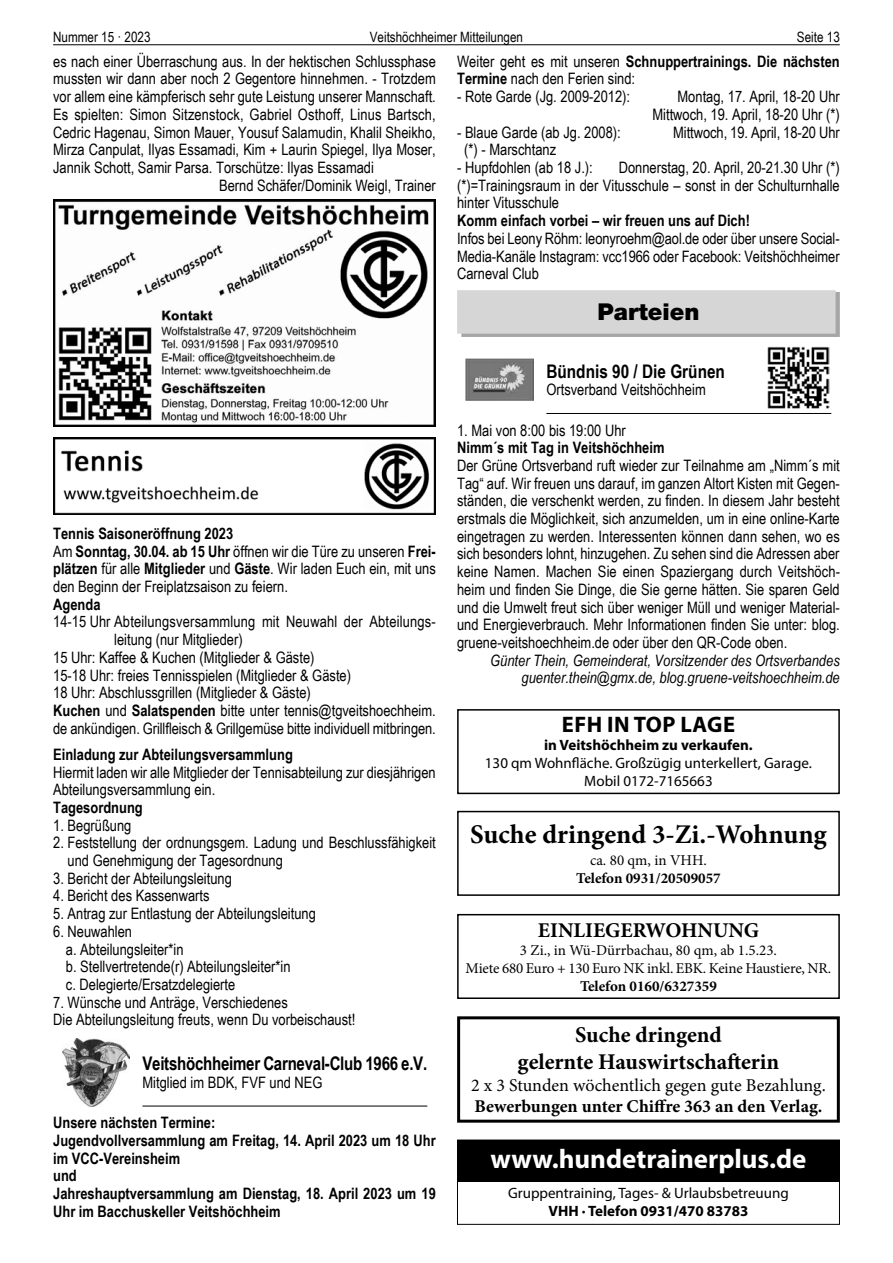
<style>
.page{position:relative;width:893px;height:1263px;background:#fff}
.page>*{position:absolute;margin:0;border:0;box-sizing:border-box;transform-origin:0 0}
.t1{font:700 27px "Minion Pro";color:#000}
.t2{font:700 27px "Myriad Pro";color:#fff}
.t3{font:900 23.25px "Helvetica Neue";color:#000}
.t4{font:700 22.5px/27px "Minion Pro";color:#000;text-align:center}
.t5{font:700 22.5px "Myriad Pro";letter-spacing:.02em;color:#000}
.t6{font:700 21px "Minion Pro";color:#000}
.t7{font:700 18.75px "Arial Narrow";letter-spacing:-.015em;color:#000}
.t8{font:18px "Minion Pro";color:#000}
.t9{font:700 18px "Minion Pro";color:#000}
.t10{font:15.75px/17.7px "Arial Narrow";color:#000}
.t11{font:700 15.75px/17.7px "Arial Narrow";color:#000}
.t12{font:italic 15.75px/17.7px "Arial Narrow";color:#000;text-align:right}
.t13{font:15px/18px "Myriad Pro";color:#000;text-align:center}
.t14{font:15px/18px "Minion Pro";letter-spacing:-.01em;color:#000;text-align:center}
.t15{font:700 15px "Myriad Pro";color:#000}
.t16{font:700 15px "Minion Pro";color:#000}
.t17{font:14.25px "Arial Narrow";color:#000}
.s1{font-weight:700}
</style>
<div class="page">
<hr style="left:53px;top:44px;width:787px;height:1px;background:#000">
<img style="left:53px;top:199px;width:383px;height:227px">
<img style="left:53px;top:437px;width:383px;height:77px">
<hr style="left:142px;top:1106px;width:285px;height:1px;background:#000">
<img style="left:62px;top:1038px;width:67px;height:68px">
<div style="left:461px;top:292px;width:379px;height:45px;background:#a6a6a6"></div>
<div style="left:457px;top:290px;width:379px;height:44px;background:#d6d6d6"></div>
<hr style="left:546px;top:413px;width:285px;height:1px;background:#000">
<img style="left:466px;top:358px;width:68px;height:42px">
<img style="left:767px;top:346px;width:63px;height:62px">
<div style="left:457px;top:811px;width:383px;height:85px;border:2px solid #000"></div>
<div style="left:457px;top:914px;width:383px;height:85px;border:2px solid #000"></div>
<div style="left:457px;top:1016px;width:383px;height:107px;border:3px solid #000"></div>
<div style="left:457px;top:709px;width:383px;height:85px;border:2px solid #000"></div>
<div style="left:457px;top:1140px;width:383px;height:85px;border:1px solid #000"></div>
<div style="left:457px;top:1140px;width:383px;height:41px;background:#000"></div>
<p class="t17" style="left:53px;top:27px;width:99px">Nummer 15 · 2023</p>
<p class="t17" style="left:370px;top:27px;width:155px">Veitshöchheimer Mitteilungen</p>
<p class="t17" style="left:797px;top:27px;width:44px">Seite 13</p>
<p class="t10" style="left:53px;top:52px;width:384px">es nach einer Überraschung aus. In der hektischen Schlussphase</p>
<p class="t10" style="left:53px;top:69px;width:384px">mussten wir dann aber noch 2 Gegentore hinnehmen. - Trotzdem</p>
<p class="t10" style="left:53px;top:87px;width:384px">vor allem eine kämpferisch sehr gute Leistung unserer Mannschaft.</p>
<p class="t10" style="left:53px;top:105px;width:384px">Es spielten: Simon Sitzenstock, Gabriel Osthoff, Linus Bartsch,</p>
<p class="t10" style="left:53px;top:123px;width:384px">Cedric Hagenau, Simon Mauer, Yousuf Salamudin, Khalil Sheikho,</p>
<p class="t10" style="left:53px;top:140px;width:384px">Mirza Canpulat, Ilyas Essamadi, Kim + Laurin Spiegel, Ilya Moser,</p>
<p class="t10" style="left:53px;top:158px;width:322px">Jannik Schott, Samir Parsa. Torschütze: Ilyas Essamadi</p>
<p class="t10" style="left:219px;top:176px;width:218px">Bernd Schäfer/Dominik Weigl, Trainer</p>
<p class="t10" style="left:457px;top:52px;width:384px">Weiter geht es mit unseren <span class="s1">Schnuppertrainings. Die nächsten<br>Termine</span> nach den Ferien sind:</p>
<p class="t10" style="left:457px;top:87px;width:175px">- Rote Garde (Jg. 2009-2012):</p>
<p class="t10" style="left:652px;top:87px;width:189px;text-align:right">Montag, 17. April, 18-20 Uhr<br>Mittwoch, 19. April, 18-20 Uhr (*)</p>
<p class="t10" style="left:457px;top:123px;width:165px">- Blaue Garde (ab Jg. 2008):</p>
<p class="t10" style="left:673px;top:123px;width:168px">Mittwoch, 19. April, 18-20 Uhr</p>
<p class="t10" style="left:464px;top:140px;width:93px">(*) - Marschtanz</p>
<p class="t10" style="left:457px;top:158px;width:137px">- Hupfdohlen (ab 18 J.):</p>
<p class="t10" style="left:457px;top:158px;width:384px;text-align:justify;text-indent:162px">Donnerstag, 20. April, 20-21.30 Uhr (*) (*)=Trainingsraum in der Vitusschule – sonst in der Schulturnhalle hinter Vitusschule</p>
<p class="t11" style="left:457px;top:211px;width:294px">Komm einfach vorbei – wir freuen uns auf Dich!</p>
<p class="t10" style="left:457px;top:229px;width:384px;text-align:justify">Infos bei Leony Röhm: leonyroehm@aol.de oder über unsere Social-Media-Kanäle Instagram: vcc1966 oder Facebook: Veitshöchheimer Carneval Club</p>
<h2 class="t3" style="left:597px;top:298px;width:104px">Parteien</h2>
<p class="t10" style="left:53px;top:524px;width:384px"><span class="s1">Tennis Saisoneröffnung 2023<br></span>Am <span class="s1">Sonntag, 30.04. ab 15 Uhr</span> öffnen wir die Türe zu unseren <span class="s1">Frei&shy;plätzen</span> für alle <span class="s1">Mitglieder</span> und <span class="s1">Gäste</span>. Wir laden Euch ein, mit uns den Beginn der Freiplatzsaison zu feiern.</p>
<p class="t11" style="left:53px;top:594px;width:49px">Agenda</p>
<p class="t10" style="left:53px;top:612px;width:384px">14-15 Uhr Abteilungsversammlung mit Neuwahl der Abteilungs-</p>
<p class="t10" style="left:114px;top:630px;width:130px">leitung (nur Mitglieder)</p>
<p class="t10" style="left:53px;top:648px;width:263px">15 Uhr: Kaffee &amp; Kuchen (Mitglieder &amp; Gäste)</p>
<p class="t10" style="left:53px;top:665px;width:299px">15-18 Uhr: freies Tennisspielen (Mitglieder &amp; Gäste)</p>
<p class="t10" style="left:53px;top:683px;width:259px">18 Uhr: Abschlussgrillen (Mitglieder &amp; Gäste)</p>
<p class="t10" style="left:53px;top:701px;width:384px"><span class="s1">Kuchen</span> und <span class="s1">Salatspenden</span> bitte unter tennis@tgveitshoechheim.</p>
<p class="t10" style="left:53px;top:719px;width:384px">de ankündigen. Grillfleisch &amp; Grillgemüse bitte individuell mitbringen.</p>
<p class="t11" style="left:53px;top:745px;width:241px">Einladung zur Abteilungsversammlung</p>
<p class="t10" style="left:53px;top:762px;width:384px">Hiermit laden wir alle Mitglieder der Tennisabteilung zur diesjährigen<br>Abteilungsversammlung ein.</p>
<p class="t11" style="left:53px;top:798px;width:91px">Tagesordnung</p>
<p class="t10" style="left:53px;top:816px;width:80px">1. Begrüßung</p>
<p class="t10" style="left:68px;top:833px;width:370px;text-indent:-14px">2. Feststellung der ordnungsgem. Ladung und Beschlussfähigkeit und Genehmigung der Tagesordnung</p>
<p class="t10" style="left:53px;top:869px;width:180px">3. Bericht der Abteilungsleitung</p>
<p class="t10" style="left:53px;top:886px;width:158px">4. Bericht des Kassenwarts</p>
<p class="t10" style="left:53px;top:904px;width:264px">5. Antrag zur Entlastung der Abteilungsleitung</p>
<p class="t10" style="left:66px;top:922px;width:226px;text-indent:-13px">6. Neuwahlen<br>a. Abteilungsleiter*in<br>b. Stellvertretende(r) Abteilungsleiter*in c. Delegierte/Ersatzdelegierte</p>
<p class="t10" style="left:53px;top:993px;width:304px">7. Wünsche und Anträge, Verschiedenes<br>Die Abteilungsleitung freuts, wenn Du vorbeischaust!</p>
<p class="t7" style="left:142px;top:1049px;width:286px">Veitshöchheimer Carneval-Club 1966 e.V.</p>
<p class="t10" style="left:142px;top:1073px;width:182px">Mitglied im BDK, FVF und NEG</p>
<p class="t11" style="left:53px;top:1113px;width:384px">Unsere nächsten Termine:<br>Jugendvollversammlung am Freitag, 14. April 2023 um 18 Uhr im VCC-Vereinsheim<br>und<br>Jahreshauptversammlung am Dienstag, 18. April 2023 um 19<br>Uhr im Bacchuskeller Veitshöchheim</p>
<p class="t7" style="left:546px;top:357px;width:180px">Bündnis 90 / Die Grünen</p>
<p class="t10" style="left:546px;top:380px;width:161px">Ortsverband Veitshöchheim</p>
<p class="t10" style="left:457px;top:420px;width:170px">1. Mai von 8:00 bis 19:00 Uhr</p>
<p class="t11" style="left:457px;top:438px;width:209px">Nimm´s mit Tag in Veitshöchheim</p>
<p class="t10" style="left:457px;top:456px;width:384px;text-align:justify">Der Grüne Ortsverband ruft wieder zur Teilnahme am „Nimm´s mit Tag“ auf. Wir freuen uns darauf, im ganzen Altort Kisten mit Gegen&shy;ständen, die verschenkt werden, zu finden. In diesem Jahr besteht erstmals die Möglichkeit, sich anzumelden, um in eine online-Karte eingetragen zu werden. Interessenten können dann sehen, wo es sich besonders lohnt, hinzugehen. Zu sehen sind die Adressen aber keine Namen. Machen Sie einen Spaziergang durch Veitshöch&shy;heim und finden Sie Dinge, die Sie gerne hätten. Sie sparen Geld und die Umwelt freut sich über weniger Müll und weniger Material&shy;und Energieverbrauch. Mehr Informationen finden Sie unter: blog. gruene-veitshoechheim.de oder über den QR-Code oben.</p>
<p class="t12" style="left:490px;top:651px;width:351px">Günter Thein, Gemeinderat, Vorsitzender des Ortsverbandes guenter.thein@gmx.de, blog.gruene-veitshoechheim.de</p>
<h3 class="t5" style="left:562px;top:710px;width:175px">EFH IN TOP LAGE</h3>
<p class="t15" style="left:544px;top:735px;width:210px">in Veitshöchheim zu verkaufen.</p>
<p class="t13" style="left:485px;top:754px;width:329px">130 qm Wohnfläche. Großzügig unterkellert, Garage.<br>Mobil 0172-7165663</p>
<h1 class="t1" style="left:470px;top:815px;width:358px">Suche dringend 3-Zi.-Wohnung</h1>
<p class="t14" style="left:590px;top:851px;width:118px">ca. 80 qm, in VHH.</p>
<p class="t16" style="left:576px;top:868px;width:146px">Telefon 0931/20509057</p>
<h3 class="t6" style="left:538px;top:915px;width:223px">EINLIEGERWOHNUNG</h3>
<p class="t14" style="left:466px;top:941px;width:367px">3 Zi., in Wü-Dürrbachau, 80 qm, ab 1.5.23.<br>Miete 680 Euro + 130 Euro NK inkl. EBK. Keine Haustiere, NR.</p>
<p class="t16" style="left:580px;top:975px;width:138px">Telefon 0160/6327359</p>
<h3 class="t4" style="left:518px;top:1021px;width:263px">Suche dringend<br>gelernte Hauswirtschafterin</h3>
<p class="t8" style="left:471px;top:1073px;width:356px">2 x 3 Stunden wöchentlich gegen gute Bezahlung.</p>
<p class="t9" style="left:474px;top:1094px;width:350px">Bewerbungen unter Chiffre 363 an den Verlag.</p>
<h1 class="t2" style="left:490px;top:1142px;width:317px">www.hundetrainerplus.de</h1>
<p class="t13" style="left:508px;top:1183px;width:282px">Gruppentraining, Tages- &amp; Urlaubsbetreuung</p>
<p class="t15" style="left:548px;top:1201px;width:201px">VHH · Telefon 0931/470 83783</p>
</div>
